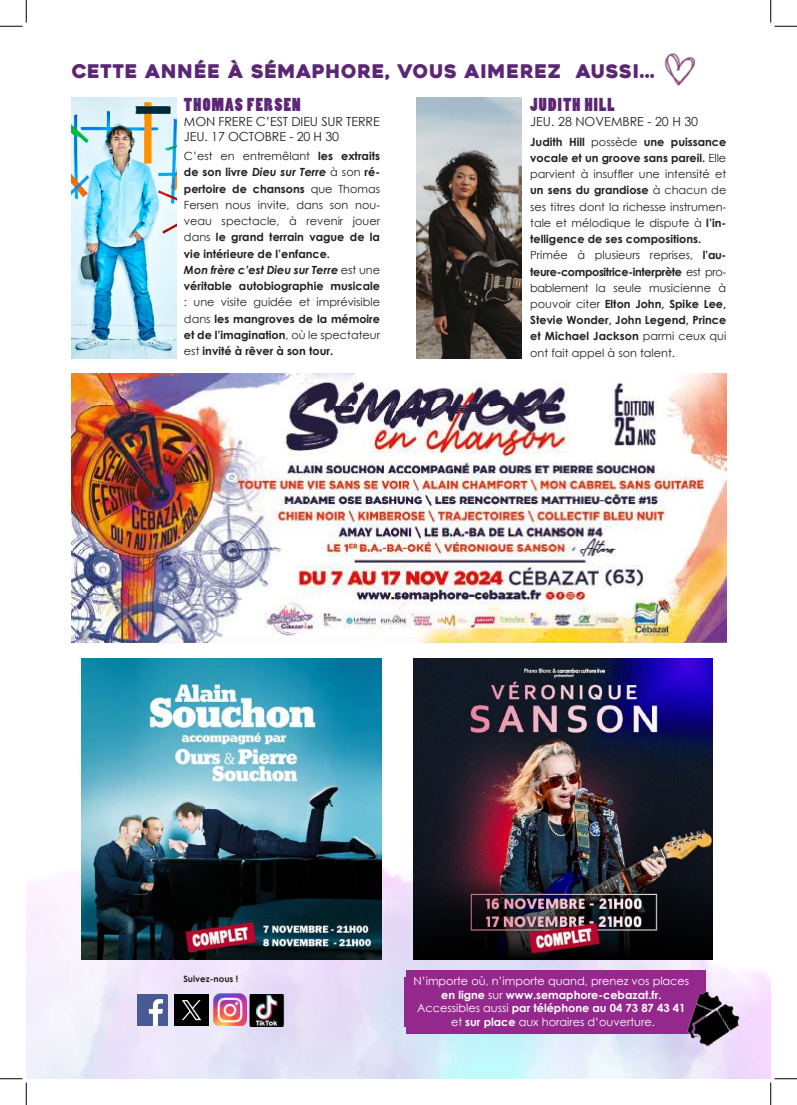
<style>
.page{position:relative;width:797px;height:1105px;background:#fff}
.page>*{position:absolute;margin:0;border:0;box-sizing:border-box;transform-origin:0 0}
.t1{font:18.75px "Heavitas";letter-spacing:.04em;color:#5c2677}
.t2{font:17.5px "Poplar Std";letter-spacing:.07em;color:#5c2677}
.t3{font:12.5px/15px "Century Gothic";letter-spacing:-.01em;color:#231f20}
.t4{font:11.25px/16.2px "Century Gothic";color:#231f20}
.t5{font:700 11.25px/16.2px "Century Gothic";color:#231f20}
.t6{font:11.25px/13.5px "Century Gothic";color:#fff;text-align:center}
.t7{font:700 8.75px "Century Gothic";color:#231f20}
.s1{font-weight:400}
.s2{font-style:italic}
.s3{font-weight:700}
</style>
<div class="page">
<img style="left:26px;top:97px;width:744px;height:982px">
<img style="left:664px;top:53px;width:32px;height:33px">
<div style="left:406px;top:970px;width:299px;height:64px;background:#95288c"></div>
<div style="left:404px;top:977px;width:294px;height:49px;background:#95288c"></div>
<img style="left:678px;top:987px;width:69px;height:67px">
<img style="left:72px;top:374px;width:654px;height:269px">
<img style="left:137px;top:995px;width:30px;height:30px">
<img style="left:174px;top:995px;width:35px;height:30px">
<img style="left:214px;top:994px;width:32px;height:31px">
<img style="left:248px;top:994px;width:36px;height:32px">
<img style="left:82px;top:659px;width:299px;height:301px">
<img style="left:413px;top:659px;width:300px;height:301px">
<img style="left:72px;top:97px;width:104px;height:261px">
<img style="left:417px;top:97px;width:104px;height:261px">
<svg style="left:0;top:0;width:27px;height:27px"></svg>
<svg style="left:0;top:1078px;width:27px;height:27px"></svg>
<svg style="left:770px;top:0;width:27px;height:27px"></svg>
<svg style="left:770px;top:1078px;width:27px;height:27px"></svg>
<h1 class="t1" style="left:72px;top:59px;width:584px">CETTE ANNÉE À SÉMAPHORE, VOUS AIMEREZ AUSSI...</h1>
<h2 class="t2" style="left:184px;top:95px;width:118px">THOMAS FERSEN</h2>
<p class="t3" style="left:184px;top:114px;width:197px">MON FRERE C’EST DIEU SUR TERRE<br>JEU. 17 OCTOBRE - 20 H 30</p>
<p class="t5" style="left:184px;top:148px;width:197px"><span class="s1">C’est en entremêlant</span> les extraits de son livre <span class="s2">Dieu sur Terre</span> <span class="s1">à son</span> ré&shy;pertoire de chansons <span class="s1">que Thomas Fersen nous invite, dans son nou&shy;veau spectacle, à revenir jouer dans</span> le grand terrain vague de la vie intérieure de l’enfance.<br><span class="s2">Mon frère c’est Dieu sur Terre</span> <span class="s1">est une </span>véritable autobiographie musicale</p>
<p class="t5" style="left:184px;top:294px;width:197px;text-align:justify"><span class="s1">: une visite guidée et imprévisible dans</span> les mangroves de la mémoire et de l’imagination<span class="s1">, où le spectateur est</span> invité à rêver à son tour.</p>
<h2 class="t2" style="left:530px;top:95px;width:86px">JUDITH HILL</h2>
<p class="t3" style="left:530px;top:114px;width:169px">JEU. 28 NOVEMBRE - 20 H 30</p>
<p class="t4" style="left:530px;top:133px;width:198px"><span class="s3">Judith Hill</span> possède <span class="s3">une puissance vocale et un groove sans pareil.</span> Elle parvient à insuffler une intensité et <span class="s3">un sens du grandiose</span> à chacun de ses titres dont la richesse instrumen&shy;tale et mélodique le dispute à <span class="s3">l’in&shy;telligence de ses compositions.<br></span>Primée à plusieurs reprises, <span class="s3">l’au&shy;teure-compositrice-interprète</span> est pro&shy;bablement la seule musicienne à pouvoir citer <span class="s3">Elton John, Spike Lee, Stevie Wonder, John Legend, Prince et Michael Jackson</span> parmi ceux qui ont fait appel à son talent.</p>
<p class="t7" style="left:183px;top:972px;width:56px">Suivez-nous !</p>
<p class="t6" style="left:413px;top:974px;width:277px">N’importe où, n’importe quand, prenez vos places <span class="s3">en ligne</span> sur <span class="s3">www.semaphore-cebazat.fr.<br></span>Accessibles aussi <span class="s3">par téléphone au 04 73 87 43 41 </span>et <span class="s3">sur place</span> aux horaires d’ouverture.</p>
</div>
